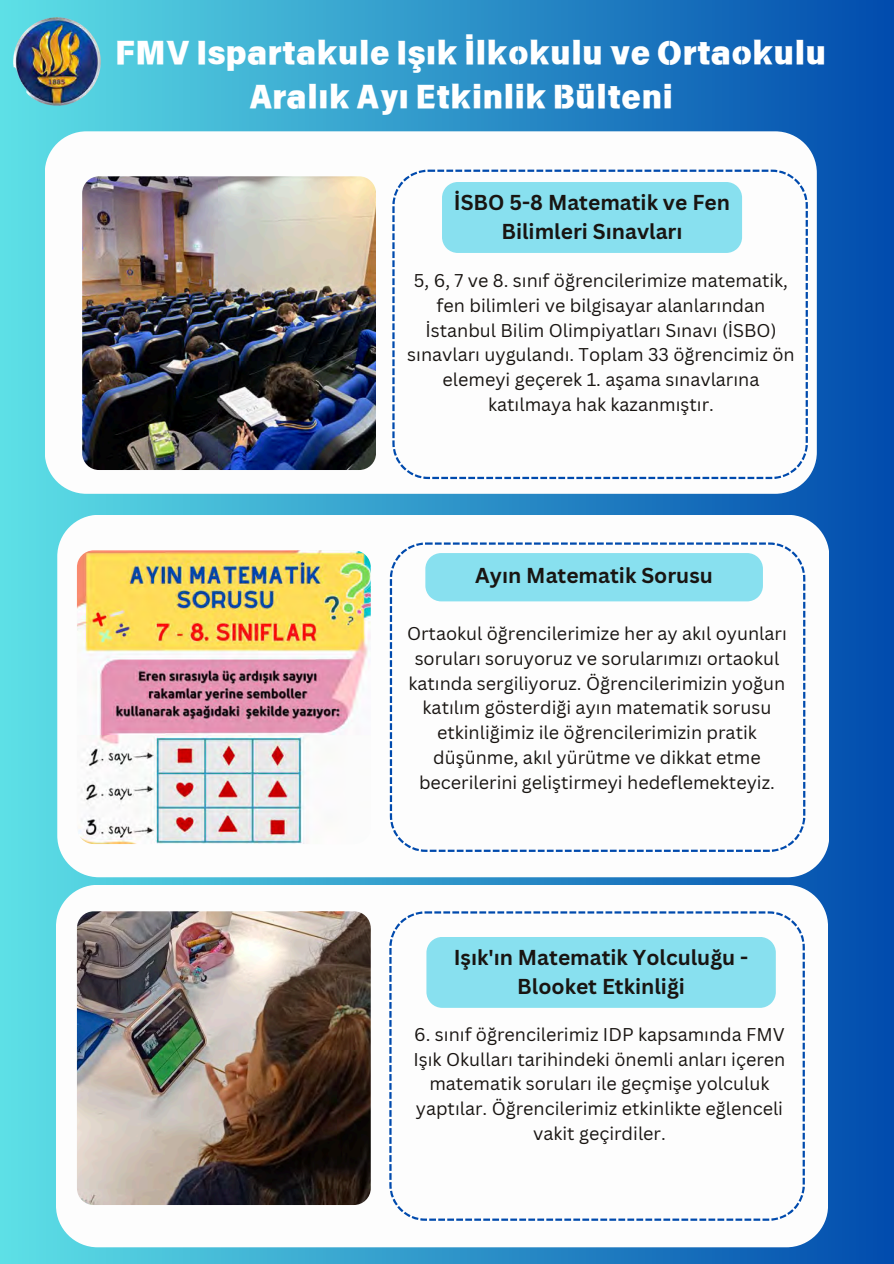
<style>
.page{position:relative;width:894px;height:1264px;background:#fff}
.page>*{position:absolute;margin:0;border:0;box-sizing:border-box;transform-origin:0 0}
.t1{font:31.5px/43.8px "Canva Title Bole Latin";color:#fff}
.t2{font:700 21px/29.2px "Canva Sans";color:#191512;text-align:center}
.t3{font:18px/24.8px "Canva Sans";color:#191512;text-align:center}
</style>
<div class="page">
<div style="left:0;top:0;width:893px;height:1263px;background:linear-gradient(to right,#5de0e6,#024cae)"></div>
<img style="left:14px;top:17px;width:86px;height:88px">
<div style="left:57px;top:515px;width:772px;height:362px;background:#fdfdfd;border-radius:42px"></div>
<svg style="left:390px;top:542px;width:415px;height:310px"></svg>
<div style="left:425px;top:553px;width:337px;height:48px;background:#88e0ef"></div>
<div style="left:45px;top:131px;width:771px;height:363px;background:#fdfdfd;border-radius:42px"></div>
<svg style="left:392px;top:170px;width:415px;height:309px"></svg>
<div style="left:442px;top:182px;width:299px;height:71px;background:#88e0ef"></div>
<div style="left:56px;top:884px;width:771px;height:363px;background:#fdfdfd;border-radius:42px"></div>
<svg style="left:389px;top:911px;width:415px;height:309px"></svg>
<div style="left:426px;top:936px;width:349px;height:71px;background:#88e0ef"></div>
<img style="left:77px;top:911px;width:293px;height:293px;border-radius:17px">
<img style="left:77px;top:550px;width:293px;height:294px;border-radius:17px">
<img style="left:82px;top:176px;width:294px;height:294px;border-radius:17px">
<p class="t1" style="left:249px;top:31px;width:578px;text-indent:-134px">FMV Ispartakule Işık İlkokulu ve Ortaokulu<br>Aralık Ayı Etkinlik Bülteni</p>
<h1 class="t2" style="left:453px;top:187px;width:277px">İSBO 5-8 Matematik ve Fen<br>Bilimleri Sınavları</h1>
<p class="t3" style="left:407px;top:267px;width:389px">5, 6, 7 ve 8. sınıf öğrencilerimize matematik, fen bilimleri ve bilgisayar alanlarından İstanbul Bilim Olimpiyatları Sınavı (İSBO) sınavları uygulandı. Toplam 33 öğrencimiz ön elemeyi geçerek 1. aşama sınavlarına katılmaya hak kazanmıştır.</p>
<p class="t2" style="left:475px;top:560px;width:239px">Ayın Matematik Sorusu</p>
<h2 class="t3" style="left:407px;top:620px;width:381px">Ortaokul öğrencilerimize her ay akıl oyunları soruları soruyoruz ve sorularımızı ortaokul katında sergiliyoruz. Öğrencilerimizin yoğun katılım gösterdiği ayın matematik sorusu etkinliğimiz ile öğrencilerimizin pratik düşünme, akıl yürütme ve dikkat etme becerilerini geliştirmeyi hedeflemekteyiz.</h2>
<p class="t2" style="left:453px;top:942px;width:296px">Işık'ın Matematik Yolculuğu -<br>Blooket Etkinliği</p>
<p class="t3" style="left:413px;top:1021px;width:373px">6. sınıf öğrencilerimiz IDP kapsamında FMV Işık Okulları tarihindeki önemli anları içeren matematik soruları ile geçmişe yolculuk yaptılar. Öğrencilerimiz etkinlikte eğlenceli vakit geçirdiler.</p>
</div>
